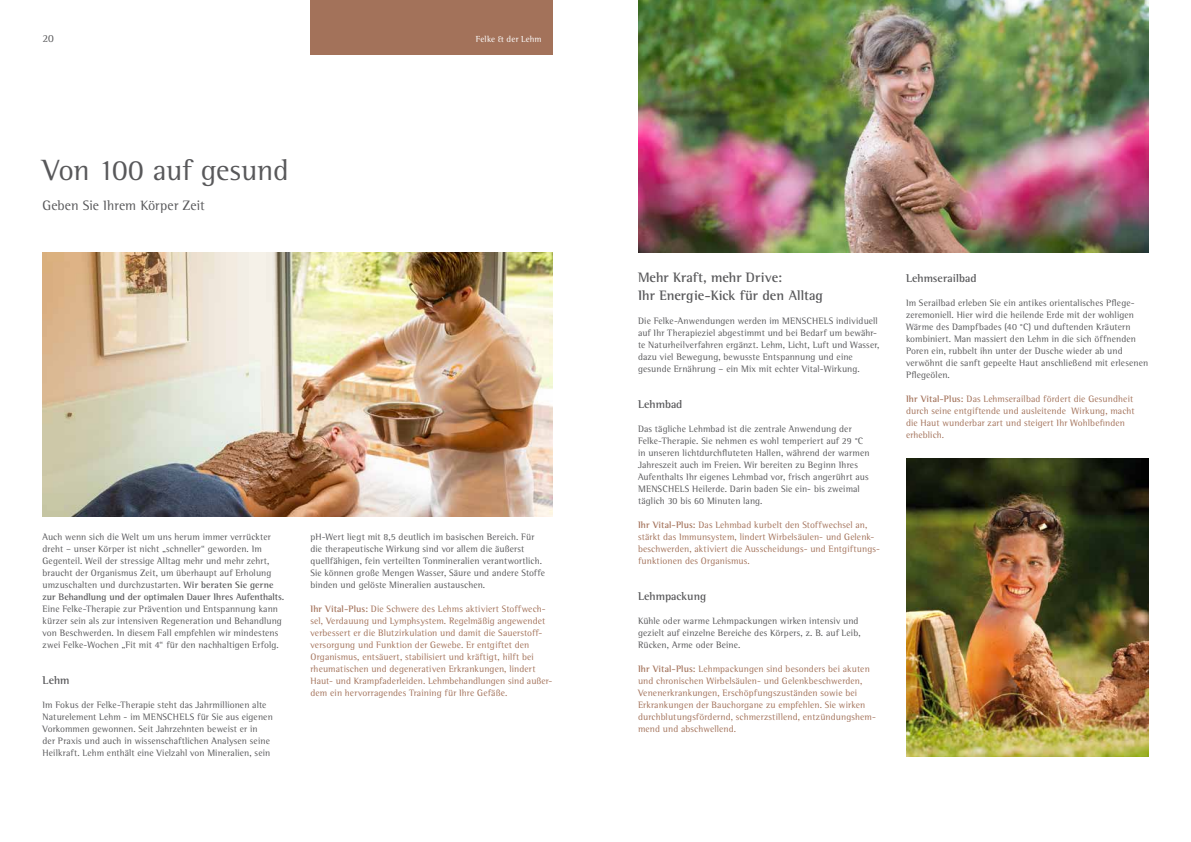
<style>
.page{position:relative;width:1191px;height:842px;background:#fff}
.page>*{position:absolute;margin:0;border:0;box-sizing:border-box;transform-origin:0 0}
.t1{font:30px "Rotis Semi Serif Std";letter-spacing:-.01em;color:#58585a}
.t2{font:700 14px/18px "Rotis Semi Serif Std";color:#58585a}
.t3{font:14px "Rotis Semi Serif Std";letter-spacing:.005em;color:#58585a}
.t4{font:700 11.5px "Rotis Semi Serif Std";color:#58585a}
.t5{font:11px "Rotis Semi Serif Std";color:#58585a}
.t6{font:9.5px/12px "Rotis Semi Serif Std";letter-spacing:.015em;color:#58585a}
.t7{font:9.5px/12px "Rotis Semi Serif Std";letter-spacing:.015em;color:#a3725a}
.t8{font:9px "Rotis Semi Serif Std";letter-spacing:.01em;color:#fff}
.s1{font-weight:700}
</style>
<div class="page">
<img style="left:906px;top:459px;width:242px;height:298px">
<img style="left:638px;top:0;width:510px;height:252px">
<img style="left:43px;top:252px;width:510px;height:264px">
<div style="left:310px;top:0;width:243px;height:54px;background:#a3725a"></div>
<p class="t5" style="left:43px;top:32px;width:13px">20</p>
<h1 class="t1" style="left:43px;top:152px;width:247px">Von 100 auf gesund</h1>
<h2 class="t3" style="left:43px;top:197px;width:164px">Geben Sie Ihrem Körper Zeit</h2>
<p class="t8" style="left:476px;top:34px;width:67px">Felke &amp; der Lehm</p>
<p class="t6" style="left:43px;top:531px;width:243px">Auch wenn sich die Welt um uns herum immer verrückter dreht – unser Körper ist nicht „schneller“ geworden. Im Gegenteil. Weil der stressige Alltag mehr und mehr zehrt, braucht der Organismus Zeit, um überhaupt auf Erholung umzuschalten und durchzustarten. <span class="s1">Wir beraten Sie gerne zur Behandlung und der optimalen Dauer Ihres Aufenthalts.</span></p>
<p class="t6" style="left:43px;top:603px;width:241px">Eine Felke-Therapie zur Prävention und Entspannung kann kürzer sein als zur intensiven Regeneration und Behandlung von Beschwerden. In diesem Fall empfehlen wir mindestens zwei Felke-Wochen „Fit mit 4“ für den nachhaltigen Erfolg.</p>
<p class="t4" style="left:43px;top:673px;width:29px">Lehm</p>
<p class="t6" style="left:43px;top:699px;width:232px">Im Fokus der Felke-Therapie steht das Jahrmillionen alte Naturelement Lehm - im MENSCHELS für Sie aus eigenen Vorkommen gewonnen. Seit Jahrzehnten beweist er in<br>der Praxis und auch in wissenschaftlichen Analysen seine Heilkraft. Lehm enthält eine Vielzahl von Mineralien, sein</p>
<p class="t6" style="left:310px;top:531px;width:236px">pH-Wert liegt mit 8,5 deutlich im basischen Bereich. Für die therapeutische Wirkung sind vor allem die äußerst quellfähigen, fein verteilten Tonmineralien verantwortlich.<br>Sie können große Mengen Wasser, Säure und andere Stoffe binden und gelöste Mineralien austauschen.</p>
<p class="t7" style="left:310px;top:603px;width:243px"><span class="s1">Ihr Vital-Plus:</span> Die Schwere des Lehms aktiviert Stoffwech&shy;sel, Verdauung und Lymphsystem. Regelmäßig angewendet verbessert er die Blutzirkulation und damit die Sauerstoff&shy;versorgung und Funktion der Gewebe. Er entgiftet den Organismus, entsäuert, stabilisiert und kräftigt, hilft bei rheumatischen und degenerativen Erkrankungen, lindert Haut- und Krampfaderleiden. Lehmbehandlungen sind außer&shy;dem ein hervorragendes Training für Ihre Gefäße.</p>
<h2 class="t2" style="left:638px;top:268px;width:186px">Mehr Kraft, mehr Drive:<br>Ihr Energie-Kick für den Alltag</h2>
<p class="t6" style="left:638px;top:315px;width:243px">Die Felke-Anwendungen werden im MENSCHELS individuell auf Ihr Therapieziel abgestimmt und bei Bedarf um bewähr&shy;te Naturheilverfahren ergänzt. Lehm, Licht, Luft und Wasser, dazu viel Bewegung, bewusste Entspannung und eine gesunde Ernährung – ein Mix mit echter Vital-Wirkung.</p>
<p class="t4" style="left:638px;top:397px;width:46px">Lehmbad</p>
<p class="t6" style="left:638px;top:423px;width:233px">Das tägliche Lehmbad ist die zentrale Anwendung der Felke-Therapie. Sie nehmen es wohl temperiert auf 29 °C in unseren lichtdurchfluteten Hallen, während der warmen Jahreszeit auch im Freien. Wir bereiten zu Beginn Ihres Aufenthalts Ihr eigenes Lehmbad vor, frisch angerührt aus MENSCHELS Heilerde. Darin baden Sie ein- bis zweimal täglich 30 bis 60 Minuten lang.</p>
<p class="t7" style="left:638px;top:519px;width:243px"><span class="s1">Ihr Vital-Plus:</span> Das Lehmbad kurbelt den Stoffwechsel an, stärkt das Immunsystem, lindert Wirbelsäulen- und Gelenk&shy;beschwerden, aktiviert die Ausscheidungs- und Entgiftungs&shy;funktionen des Organismus.</p>
<p class="t4" style="left:638px;top:589px;width:70px">Lehmpackung</p>
<p class="t6" style="left:638px;top:615px;width:224px">Kühle oder warme Lehmpackungen wirken intensiv und gezielt auf einzelne Bereiche des Körpers, z. B. auf Leib,<br>Rücken, Arme oder Beine.</p>
<p class="t7" style="left:638px;top:663px;width:239px"><span class="s1">Ihr Vital-Plus:</span> Lehmpackungen sind besonders bei akuten und chronischen Wirbelsäulen- und Gelenkbeschwerden, Venenerkrankungen, Erschöpfungszuständen sowie bei Erkrankungen der Bauchorgane zu empfehlen. Sie wirken durchblutungsfördernd, schmerzstillend, entzündungshem&shy;mend und abschwellend.</p>
<p class="t4" style="left:906px;top:271px;width:72px">Lehmserailbad</p>
<p class="t6" style="left:906px;top:297px;width:244px">Im Serailbad erleben Sie ein antikes orientalisches Pflege&shy;zeremoniell. Hier wird die heilende Erde mit der wohligen Wärme des Dampfbades (40 °C) und duftenden Kräutern kombiniert. Man massiert den Lehm in die sich öffnenden Poren ein, rubbelt ihn unter der Dusche wieder ab und verwöhnt die sanft gepeelte Haut anschließend mit erlesenen Pflegeölen.</p>
<p class="t7" style="left:906px;top:393px;width:230px"><span class="s1">Ihr Vital-Plus:</span> Das Lehmserailbad fördert die Gesundheit durch seine entgiftende und ausleitende Wirkung, macht die Haut wunderbar zart und steigert Ihr Wohlbefinden erheblich.</p>
</div>
